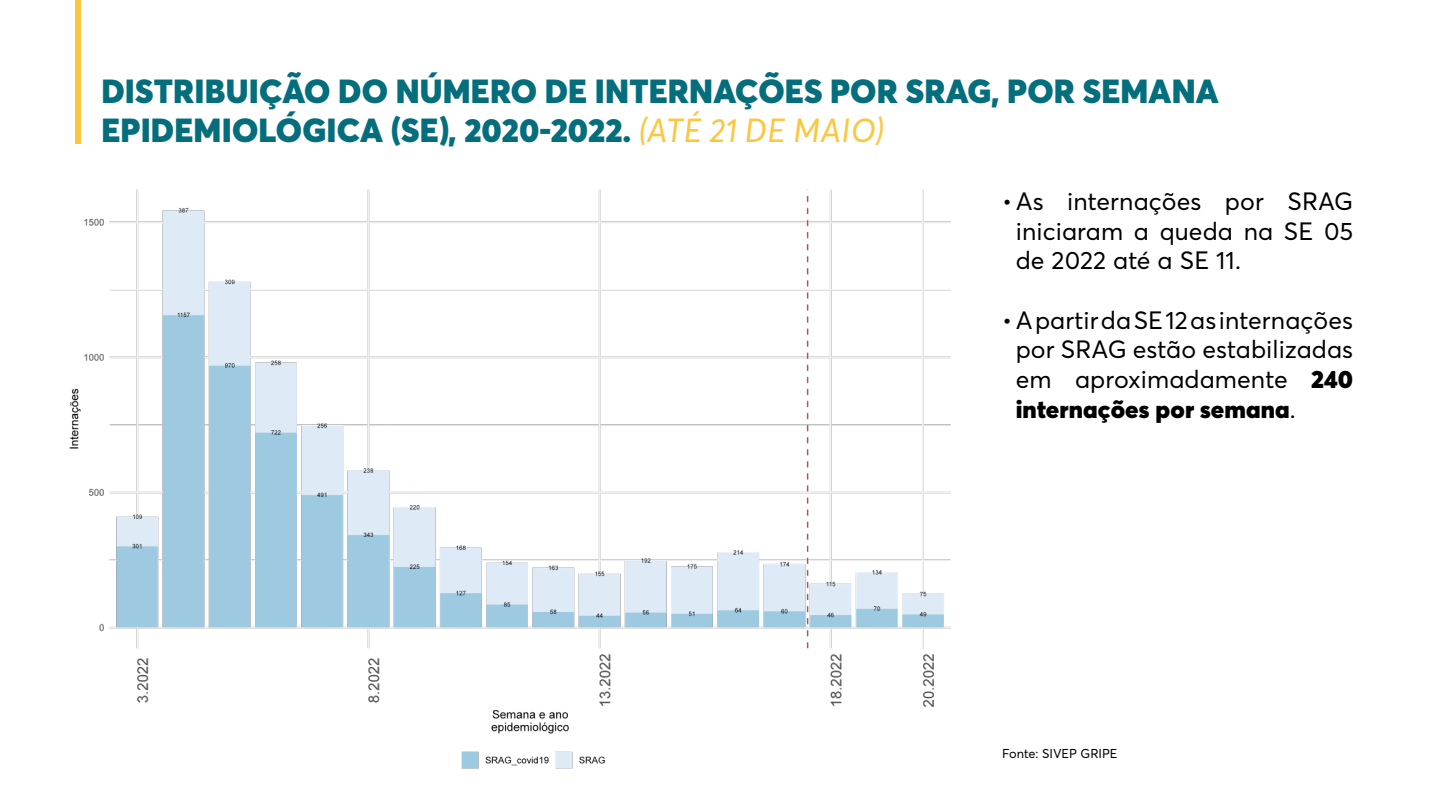
<style>
.page{position:relative;width:1440px;height:810px;background:#fff}
.page>*{position:absolute;margin:0;border:0;box-sizing:border-box;transform-origin:0 0}
.t1{font:900 33px/39px "Averta";letter-spacing:.005em;color:#056e7d}
.t2{font:24.75px/29.7px "Averta";letter-spacing:.005em;color:#000;text-align:justify}
.t3{font:12.75px "Averta";color:#000}
.s1{font-weight:400;font-style:italic;color:#fcc63f}
.s2{font-weight:900}
</style>
<div class="page">
<div style="left:75px;top:0;width:6px;height:144px;background:#fcc63f"></div>
<img style="left:69px;top:189px;width:882px;height:580px">
<h1 class="t1" style="left:101px;top:71px;width:1119px">DISTRIBUIÇÃO DO NÚMERO DE INTERNAÇÕES POR SRAG, POR SEMANA<br>EPIDEMIOLÓGICA (SE), 2020-2022. <span class="s1">(ATÉ 21 DE MAIO)</span></h1>
<p class="t2" style="left:1016px;top:186px;width:339px;text-indent:-13px">•As internações por SRAG iniciaram a queda na SE 05 de 2022 até a SE 11.</p>
<p class="t2" style="left:1016px;top:305px;width:339px;text-indent:-13px">•A partir da SE 12 as internações por SRAG estão estabilizadas em aproximadamente <span class="s2">240 internações por semana</span>.</p>
<p class="t3" style="left:1002px;top:745px;width:117px">Fonte: SIVEP GRIPE</p>
</div>
